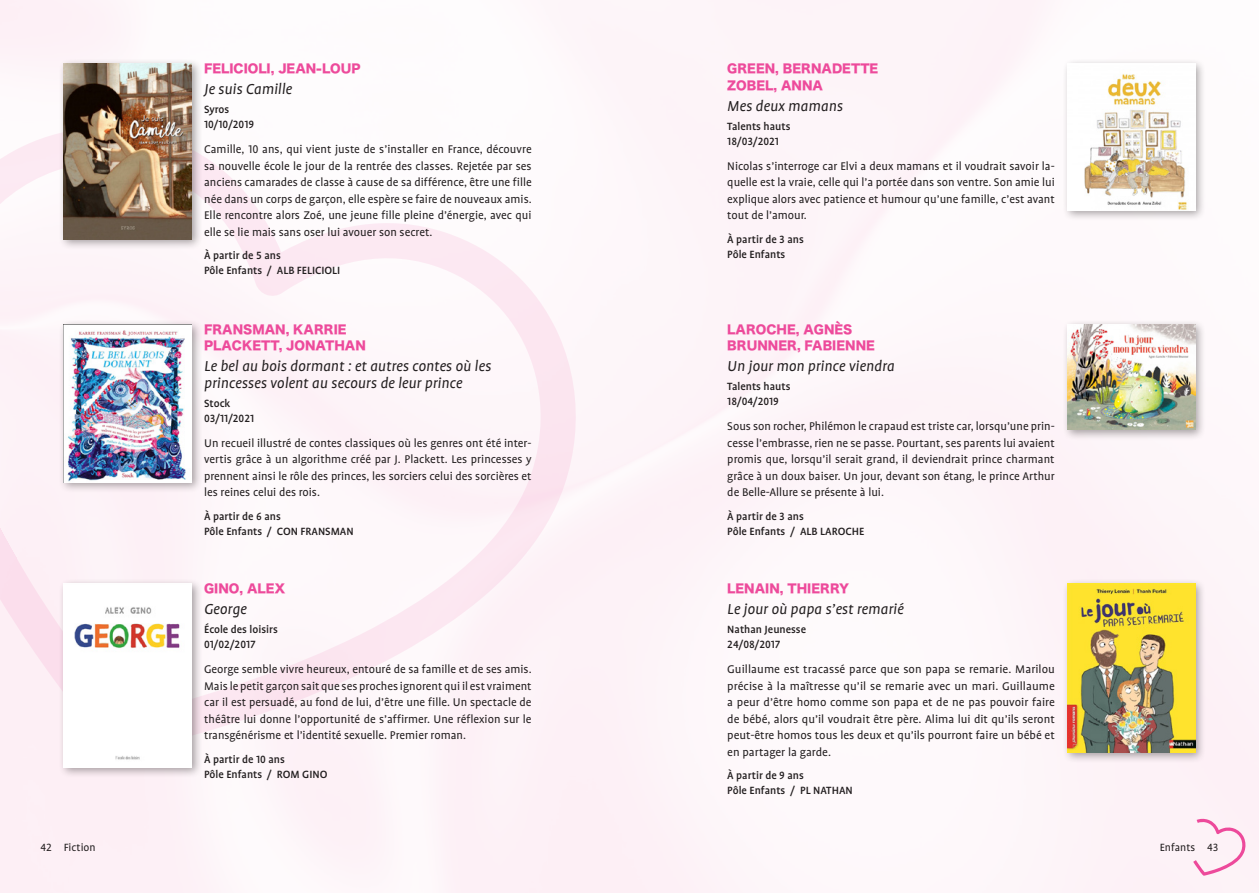
<style>
.page{position:relative;width:1259px;height:893px;background:#fff}
.page>*{position:absolute;margin:0;border:0;box-sizing:border-box;transform-origin:0 0}
.titre_livre{font:italic 16.5px/16.5px "Profile OT";color:#231f20}
.texte_résumé{font:12.75px/16.5px "Profile OT";color:#231f20;text-align:justify}
.Public{font:500 12px/15px "Profile OT";color:#231f20}
.auteur{font:12px/16.5px "Hira Kaku Std W8";color:#ed4a9b}
.Editeur{font:500 12px "Profile OT";color:#231f20}
.Date{font:500 12px "Profile OT";color:#231f20}
.t1{font:12px "Profile OT";color:#231f20}
</style>
<div class="page">
<svg style="left:1193px;top:818px;width:53px;height:58px"></svg>
<svg style="left:0;top:126px;width:577px;height:627px;fill:#fdf5f9"></svg>
<div style="left:59px;top:59px;width:143px;height:191px;background:#231f20;opacity:.4"></div>
<img style="left:64px;top:64px;width:127px;height:175px">
<div style="left:59px;top:319px;width:143px;height:174px;background:#231f20;opacity:.4"></div>
<img style="left:64px;top:324px;width:127px;height:158px">
<div style="left:59px;top:578px;width:143px;height:200px;background:#231f20;opacity:.4"></div>
<img style="left:64px;top:584px;width:127px;height:183px">
<div style="left:1062px;top:59px;width:144px;height:163px;background:#231f20;opacity:.4"></div>
<img style="left:1067px;top:64px;width:128px;height:146px">
<div style="left:1062px;top:319px;width:144px;height:121px;background:#231f20;opacity:.4"></div>
<img style="left:1067px;top:324px;width:128px;height:105px">
<div style="left:1062px;top:578px;width:144px;height:186px;background:#231f20;opacity:.4"></div>
<img style="left:1067px;top:584px;width:128px;height:169px">
<p class="auteur" style="left:204px;top:61px;width:158px">FELICIOLI, JEAN-LOUP</p>
<p class="titre_livre" style="left:204px;top:81px;width:89px">Je suis Camille</p>
<p class="Editeur" style="left:204px;top:103px;width:27px">Syros</p>
<p class="Date" style="left:204px;top:118px;width:52px">10/10/2019</p>
<p class="texte_résumé" style="left:204px;top:142px;width:329px">Camille, 10 ans, qui vient juste de s’installer en France, découvre sa nouvelle école le jour de la rentrée des classes. Rejetée par ses anciens camarades de classe à cause de sa différence, être une fille née dans un corps de garçon, elle espère se faire de nouveaux amis.<br>Elle rencontre alors Zoé, une jeune fille pleine d’énergie, avec qui elle se lie mais sans oser lui avouer son secret.</p>
<p class="Public" style="left:204px;top:248px;width:138px">À partir de 5 ans<br>Pôle Enfants / ALB FELICIOLI</p>
<p class="auteur" style="left:204px;top:321px;width:163px">FRANSMAN, KARRIE<br>PLACKETT, JONATHAN</p>
<p class="titre_livre" style="left:204px;top:358px;width:289px">Le bel au bois dormant : et autres contes où les princesses volent au secours de leur prince</p>
<p class="Editeur" style="left:204px;top:396px;width:28px">Stock</p>
<p class="Date" style="left:204px;top:411px;width:52px">03/11/2021</p>
<p class="texte_résumé" style="left:204px;top:435px;width:329px">Un recueil illustré de contes classiques où les genres ont été inter&shy;vertis grâce à un algorithme créé par J. Plackett. Les princesses y prennent ainsi le rôle des princes, les sorciers celui des sorcières et les reines celui des rois.</p>
<p class="Public" style="left:204px;top:509px;width:151px">À partir de 6 ans<br>Pôle Enfants / CON FRANSMAN</p>
<p class="auteur" style="left:204px;top:581px;width:83px">GINO, ALEX</p>
<p class="titre_livre" style="left:204px;top:601px;width:44px">George</p>
<p class="Editeur" style="left:204px;top:623px;width:75px">École des loisirs</p>
<p class="Date" style="left:204px;top:638px;width:53px">01/02/2017</p>
<p class="texte_résumé" style="left:204px;top:661px;width:329px">George semble vivre heureux, entouré de sa famille et de ses amis.<br>Mais le petit garçon sait que ses proches ignorent qui il est vraiment car il est persuadé, au fond de lui, d’être une fille. Un spectacle de théâtre lui donne l’opportunité de s’affirmer. Une réflexion sur le transgénérisme et l’identité sexuelle. Premier roman.</p>
<p class="Public" style="left:204px;top:752px;width:125px">À partir de 10 ans<br>Pôle Enfants / ROM GINO</p>
<p class="auteur" style="left:727px;top:61px;width:152px">GREEN, BERNADETTE<br>ZOBEL, ANNA</p>
<p class="titre_livre" style="left:727px;top:98px;width:117px">Mes deux mamans</p>
<p class="Editeur" style="left:727px;top:119px;width:65px">Talents hauts</p>
<p class="Date" style="left:727px;top:134px;width:53px">18/03/2021</p>
<p class="texte_résumé" style="left:727px;top:158px;width:329px">Nicolas s’interroge car Elvi a deux mamans et il voudrait savoir la&shy;quelle est la vraie, celle qui l’a portée dans son ventre. Son amie lui explique alors avec patience et humour qu’une famille, c’est avant tout de l’amour.</p>
<p class="Public" style="left:727px;top:232px;width:78px">À partir de 3 ans<br>Pôle Enfants</p>
<p class="auteur" style="left:727px;top:321px;width:149px">LAROCHE, AGNÈS<br>BRUNNER, FABIENNE</p>
<p class="titre_livre" style="left:727px;top:358px;width:169px">Un jour mon prince viendra</p>
<p class="Editeur" style="left:727px;top:380px;width:65px">Talents hauts</p>
<p class="Date" style="left:727px;top:395px;width:53px">18/04/2019</p>
<p class="texte_résumé" style="left:727px;top:418px;width:329px">Sous son rocher, Philémon le crapaud est triste car, lorsqu’une prin&shy;cesse l’embrasse, rien ne se passe. Pourtant, ses parents lui avaient promis que, lorsqu’il serait grand, il deviendrait prince charmant grâce à un doux baiser. Un jour, devant son étang, le prince Arthur de Belle-Allure se présente à lui.</p>
<p class="Public" style="left:727px;top:509px;width:138px">À partir de 3 ans<br>Pôle Enfants / ALB LAROCHE</p>
<p class="auteur" style="left:727px;top:581px;width:123px">LENAIN, THIERRY</p>
<p class="titre_livre" style="left:727px;top:601px;width:178px">Le jour où papa s’est remarié</p>
<p class="Editeur" style="left:727px;top:623px;width:80px">Nathan Jeunesse</p>
<p class="Date" style="left:727px;top:638px;width:55px">24/08/2017</p>
<p class="texte_résumé" style="left:727px;top:661px;width:329px">Guillaume est tracassé parce que son papa se remarie. Marilou précise à la maîtresse qu’il se remarie avec un mari. Guillaume a peur d’être homo comme son papa et de ne pas pouvoir faire de bébé, alors qu’il voudrait être père. Alima lui dit qu’ils seront peut-être homos tous les deux et qu’ils pourront faire un bébé et en partager la garde.</p>
<p class="Public" style="left:727px;top:768px;width:127px">À partir de 9 ans<br>Pôle Enfants / PL NATHAN</p>
<p class="t1" style="left:40px;top:840px;width:57px">42 Fiction</p>
<p class="t1" style="left:1159px;top:840px;width:60px">Enfants 43</p>
</div>
